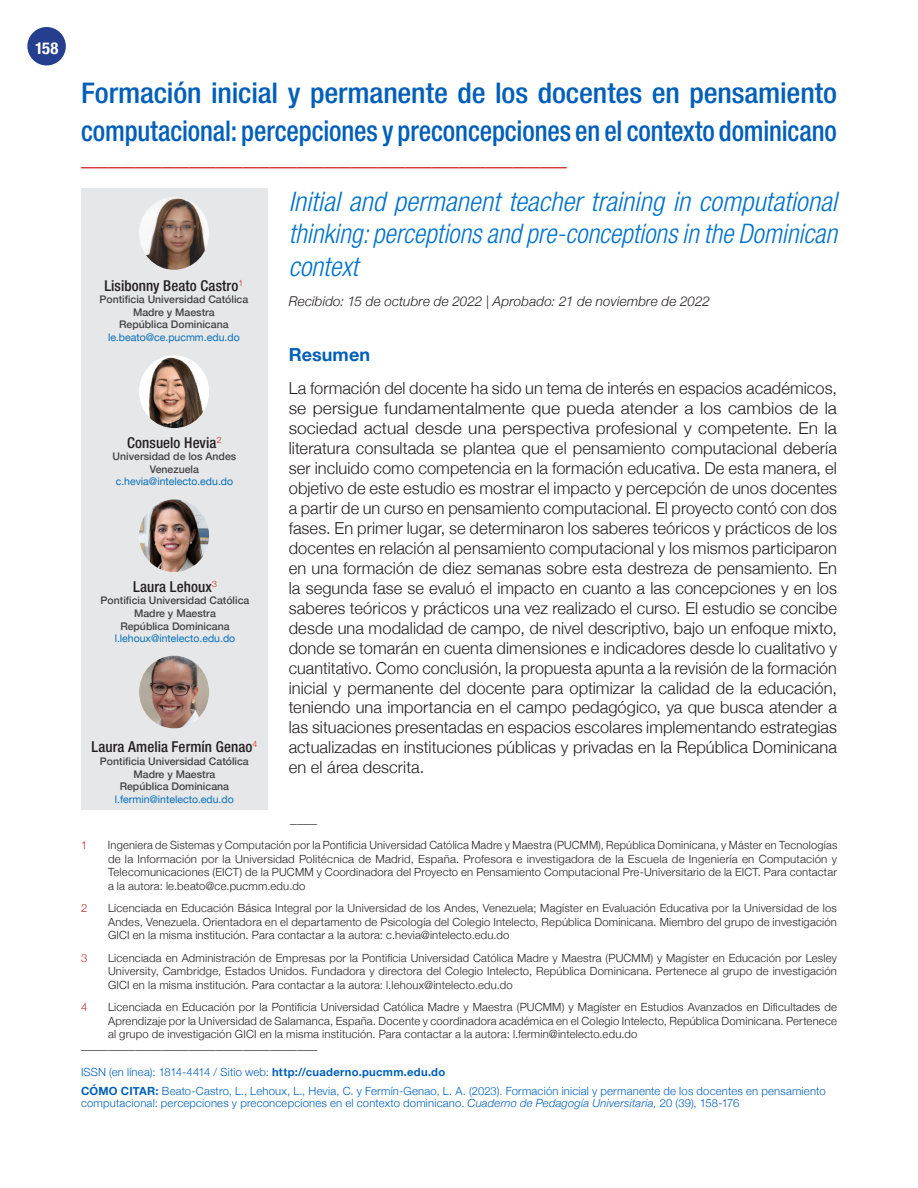
<style>
.page{position:relative;width:918px;height:1188px;background:#fff}
.page>*{position:absolute;margin:0;border:0;box-sizing:border-box;transform-origin:0 0}
.Título_Artículo_ESP{font:500 condensed 28.5px/37.8px "Helvetica Neue";letter-spacing:-.005em;color:#005fb9;scale:1.05 1}
.Título_Artículo_ENG{font:italic 300 condensed 27px/32.4px "Helvetica Neue LT Std";color:#0073ce;text-align:justify}
.t1{font:italic 300 27px "Helvetica Neue";color:#d1232a}
.Subtítulo{font:700 18px "Helvetica Neue";letter-spacing:.005em;color:#005fb9}
.Texto_Regular_Ajusta{font:300 16.5px/20px "Helvetica Neue";letter-spacing:.005em;color:#231f20;text-align:justify}
.t2{font:700 condensed 16.5px "Helvetica Neue";color:#fff}
.Nombres_de_Autores{font:500 condensed 15px "Helvetica Neue";letter-spacing:.005em;color:#231f20}
.Artículo_-subT{font:italic 300 13.5px "Helvetica Neue";letter-spacing:.01em;color:#231f20}
.Raya_Negra{font:300 13.5px "Helvetica Neue";color:#231f20}
.Citas_Inicio_de_Pági{font:300 11.25px/13.5px "Helvetica Neue";letter-spacing:.02em;color:#231f20;text-align:justify}
.Texto_Regular_Ajusta-2{font:300 11.25px/12px "Helvetica Neue";letter-spacing:.02em;color:#005fb9}
.Citas_Inicio_de_Pági-2{font:300 11.25px "Helvetica Neue";letter-spacing:.015em;color:#005fb9}
.Citas_Inicio_de_Pági-3{font:300 11.25px "Helvetica Neue";color:#b72d29}
.Nombres_de_Autores-2{font:500 10.5px/12.6px "Helvetica Neue";color:#444;text-align:center}
.Nombres_de_Autores-3{font:10.5px "Helvetica Neue";color:#0970b9}
.s1{font-weight:700}
.s2{font-style:italic}
</style>
<div class="page">
<div style="left:27px;top:27px;width:39px;height:38px;background:#253f8e;border-radius:50%"></div>
<div style="left:81px;top:188px;width:186px;height:622px;background:#e6e7e9"></div>
<img style="left:139px;top:197px;width:70px;height:73px">
<img style="left:139px;top:355px;width:70px;height:73px">
<img style="left:139px;top:499px;width:70px;height:73px">
<img style="left:139px;top:656px;width:70px;height:72px">
<h3 class="t2" style="left:35px;top:34px;width:25px">158</h3>
<p class="Título_Artículo_ESP" style="left:81px;top:74px;width:722px">Formación inicial y permanente de los docentes en pensamiento computacional: percepciones y preconcepciones en el contexto dominicano</p>
<p class="t1" style="left:81px;top:134px;width:487px">____________________________________</p>
<p class="Título_Artículo_ENG" style="left:289px;top:186px;width:550px">Initial and permanent teacher training in computational thinking: perceptions and pre-conceptions in the Dominican context</p>
<p class="Artículo_-subT" style="left:289px;top:290px;width:423px">Recibido: 15 de octubre de 2022 | Aprobado: 21 de noviembre de 2022</p>
<p class="Subtítulo" style="left:289px;top:340px;width:83px">Resumen</p>
<p class="Texto_Regular_Ajusta" style="left:289px;top:377px;width:550px">La formación del docente ha sido un tema de interés en espacios académicos, se persigue fundamentalmente que pueda atender a los cambios de la sociedad actual desde una perspectiva profesional y competente. En la literatura consultada se plantea que el pensamiento computacional debería ser incluido como competencia en la formación educativa. De esta manera, el objetivo de este estudio es mostrar el impacto y percepción de unos docentes a partir de un curso en pensamiento computacional. El proyecto contó con dos fases. En primer lugar, se determinaron los saberes teóricos y prácticos de los docentes en relación al pensamiento computacional y los mismos participaron en una formación de diez semanas sobre esta destreza de pensamiento. En la segunda fase se evaluó el impacto en cuanto a las concepciones y en los saberes teóricos y prácticos una vez realizado el curso. El estudio se concibe desde una modalidad de campo, de nivel descriptivo, bajo un enfoque mixto, donde se tomarán en cuenta dimensiones e indicadores desde lo cualitativo y cuantitativo. Como conclusión, la propuesta apunta a la revisión de la formación inicial y permanente del docente para optimizar la calidad de la educación, teniendo una importancia en el campo pedagógico, ya que busca atender a las situaciones presentadas en espacios escolares implementando estrategias actualizadas en instituciones públicas y privadas en la República Dominicana en el área descrita.</p>
<p class="Nombres_de_Autores" style="left:104px;top:276px;width:140px">Lisibonny Beato Castro<sup>1</sup></p>
<p class="Nombres_de_Autores-2" style="left:99px;top:292px;width:150px">Pontificia Universidad Católica<br>Madre y Maestra<br>República Dominicana</p>
<p class="Nombres_de_Autores-3" style="left:108px;top:330px;width:133px">le.beato@ce.pucmm.edu.do</p>
<p class="Nombres_de_Autores" style="left:127px;top:433px;width:96px">Consuelo Hevia<sup>2</sup></p>
<p class="Nombres_de_Autores-2" style="left:113px;top:449px;width:125px">Universidad de los Andes<br>Venezuela</p>
<p class="Nombres_de_Autores-3" style="left:116px;top:474px;width:119px">c.hevia@intelecto.edu.do</p>
<p class="Nombres_de_Autores" style="left:133px;top:578px;width:85px">Laura Lehoux<sup>3</sup></p>
<p class="Nombres_de_Autores-2" style="left:101px;top:594px;width:150px">Pontificia Universidad Católica<br>Madre y Maestra<br>República Dominicana</p>
<p class="Nombres_de_Autores-3" style="left:115px;top:631px;width:122px">l.lehoux@intelecto.edu.do</p>
<p class="Nombres_de_Autores" style="left:91px;top:738px;width:168px">Laura Amelia Fermín Genao<sup>4</sup></p>
<p class="Nombres_de_Autores-2" style="left:100px;top:754px;width:150px">Pontificia Universidad Católica<br>Madre y Maestra<br>República Dominicana</p>
<p class="Nombres_de_Autores-3" style="left:115px;top:791px;width:120px">l.fermin@intelecto.edu.do</p>
<p class="Raya_Negra" style="left:290px;top:807px;width:28px">____</p>
<p class="Citas_Inicio_de_Pági-3" style="left:81px;top:836px;width:8px">1</p>
<p class="Citas_Inicio_de_Pági" style="left:108px;top:837px;width:731px">Ingeniera de Sistemas y Computación por la Pontificia Universidad Católica Madre y Maestra (PUCMM), República Dominicana, y Máster en Tecnologías de la Información por la Universidad Politécnica de Madrid, España. Profesora e investigadora de la Escuela de Ingeniería en Computación y Telecomunicaciones (EICT) de la PUCMM y Coordinadora del Proyecto en Pensamiento Computacional Pre-Universitario de la EICT. Para contactar a la autora: le.beato@ce.pucmm.edu.do</p>
<p class="Citas_Inicio_de_Pági-3" style="left:81px;top:899px;width:8px">2</p>
<p class="Citas_Inicio_de_Pági" style="left:108px;top:900px;width:730px">Licenciada en Educación Básica Integral por la Universidad de los Andes, Venezuela; Magíster en Evaluación Educativa por la Universidad de los Andes, Venezuela. Orientadora en el departamento de Psicología del Colegio Intelecto, República Dominicana. Miembro del grupo de investigación GICI en la misma institución. Para contactar a la autora: c.hevia@intelecto.edu.do</p>
<p class="Citas_Inicio_de_Pági-3" style="left:81px;top:948px;width:8px">3</p>
<p class="Citas_Inicio_de_Pági" style="left:108px;top:950px;width:731px">Licenciada en Administración de Empresas por la Pontificia Universidad Católica Madre y Maestra (PUCMM) y Magíster en Educación por Lesley University, Cambridge, Estados Unidos. Fundadora y directora del Colegio Intelecto, República Dominicana. Pertenece al grupo de investigación GICI en la misma institución. Para contactar a la autora: l.lehoux@intelecto.edu.do</p>
<p class="Citas_Inicio_de_Pági-3" style="left:81px;top:998px;width:8px">4</p>
<p class="Citas_Inicio_de_Pági" style="left:108px;top:999px;width:731px">Licenciada en Educación por la Pontificia Universidad Católica Madre y Maestra (PUCMM) y Magíster en Estudios Avanzados en Dificultades de Aprendizaje por la Universidad de Salamanca, España. Docente y coordinadora académica en el Colegio Intelecto, República Dominicana. Pertenece al grupo de investigación GICI en la misma institución. Para contactar a la autora: l.fermin@intelecto.edu.do</p>
<p class="Raya_Negra" style="left:81px;top:1034px;width:238px">___________________________________</p>
<p class="Citas_Inicio_de_Pági-2" style="left:81px;top:1063px;width:366px">ISSN (en línea): 1814-4414 / Sitio web: <span class="s1">http://cuaderno.pucmm.edu.do</span></p>
<p class="Texto_Regular_Ajusta-2" style="left:81px;top:1084px;width:746px"><span class="s1">CÓMO CITAR:</span> Beato-Castro, L., Lehoux, L., Hevia, C. y Fermín-Genao, L. A. (2023). Formación inicial y permanente de los docentes en pensamiento computacional: percepciones y preconcepciones en el contexto dominicano. <span class="s2">Cuaderno de Pedagogía Universitaria,</span> 20 (39), 158-176</p>
</div>
